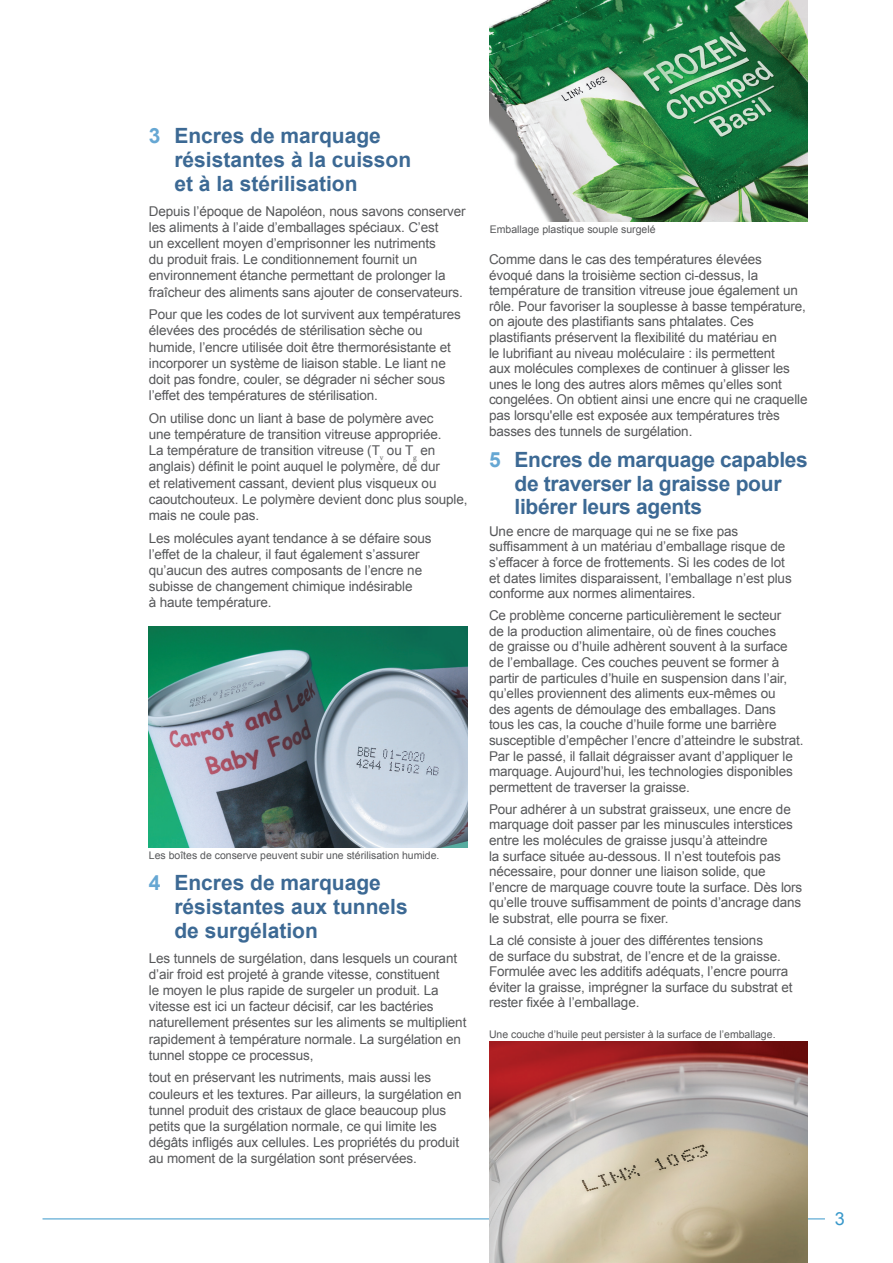
<style>
.page{position:relative;width:893px;height:1263px;background:#fff}
.page>*{position:absolute;margin:0;border:0;box-sizing:border-box;transform-origin:0 0}
.t1{font:700 21px/24px "Arial";color:#3c6994}
.t2{font:18px "Arial";color:#3998ca}
.t3{font:13.5px/15.6px "Arial";letter-spacing:-.01em;color:#57585a}
.t4{font:10.5px "Arial";color:#57585a}
.s1{color:#66a7d3}
</style>
<div class="page">
<hr style="left:43px;top:1218px;width:782px;height:1px;background:#3998ca">
<img style="left:489px;top:1042px;width:319px;height:221px">
<img style="left:149px;top:626px;width:319px;height:221px">
<img style="left:489px;top:0;width:319px;height:221px">
<p class="t1" style="left:174px;top:124px;width:238px;text-indent:-26px"><span class="s1">3</span> Encres de marquage résistantes à la cuisson et à la stérilisation</p>
<p class="t3" style="left:149px;top:203px;width:318px;line-height:16.2px">Depuis l’époque de Napoléon, nous savons conserver les aliments à l’aide d’emballages spéciaux. C’est<br>un excellent moyen d’emprisonner les nutriments<br>du produit frais. Le conditionnement fournit un environnement étanche permettant de prolonger la fraîcheur des aliments sans ajouter de conservateurs.</p>
<p class="t3" style="left:149px;top:306px;width:314px;line-height:16.2px">Pour que les codes de lot survivent aux températures élevées des procédés de stérilisation sèche ou humide, l’encre utilisée doit être thermorésistante et incorporer un système de liaison stable. Le liant ne doit pas fondre, couler, se dégrader ni sécher sous l’effet des températures de stérilisation.</p>
<p class="t3" style="left:149px;top:410px;width:320px;line-height:16.2px">On utilise donc un liant à base de polymère avec<br>une température de transition vitreuse appropriée.<br>La température de transition vitreuse (T<sub>v</sub> ou T<sub>g</sub> en anglais) définit le point auquel le polymère, de dur<br>et relativement cassant, devient plus visqueux ou caoutchouteux. Le polymère devient donc plus souple, mais ne coule pas.</p>
<p class="t3" style="left:149px;top:530px;width:284px;line-height:16.2px">Les molécules ayant tendance à se défaire sous l’effet de la chaleur, il faut également s’assurer qu’aucun des autres composants de l’encre ne subisse de changement chimique indésirable<br>à haute température.</p>
<p class="t4" style="left:149px;top:849px;width:292px">Les boîtes de conserve peuvent subir une stérilisation humide.</p>
<p class="t1" style="left:174px;top:871px;width:235px;text-indent:-26px"><span class="s1">4</span> Encres de marquage résistantes aux tunnels de surgélation</p>
<p class="t3" style="left:149px;top:950px;width:319px;line-height:16.2px">Les tunnels de surgélation, dans lesquels un courant d’air froid est projeté à grande vitesse, constituent<br>le moyen le plus rapide de surgeler un produit. La vitesse est ici un facteur décisif, car les bactéries naturellement présentes sur les aliments se multiplient rapidement à température normale. La surgélation en tunnel stoppe ce processus,</p>
<p class="t3" style="left:149px;top:1070px;width:314px;line-height:16.2px">tout en préservant les nutriments, mais aussi les couleurs et les textures. Par ailleurs, la surgélation en tunnel produit des cristaux de glace beaucoup plus petits que la surgélation normale, ce qui limite les dégâts infligés aux cellules. Les propriétés du produit au moment de la surgélation sont préservées.</p>
<p class="t4" style="left:490px;top:222px;width:167px">Emballage plastique souple surgelé</p>
<p class="t3" style="left:489px;top:251px;width:320px">Comme dans le cas des températures élevées évoqué dans la troisième section ci-dessus, la température de transition vitreuse joue également un rôle. Pour favoriser la souplesse à basse température, on ajoute des plastifiants sans phtalates. Ces plastifiants préservent la flexibilité du matériau en<br>le lubrifiant au niveau moléculaire : ils permettent<br>aux molécules complexes de continuer à glisser les unes le long des autres alors mêmes qu’elles sont congelées. On obtient ainsi une encre qui ne craquelle pas lorsqu'elle est exposée aux températures très basses des tunnels de surgélation.</p>
<p class="t1" style="left:514px;top:449px;width:295px;line-height:23.2px;text-indent:-26px"><span class="s1">5</span> Encres de marquage capables de traverser la graisse pour libérer leurs agents</p>
<p class="t3" style="left:489px;top:523px;width:304px">Une encre de marquage qui ne se fixe pas suffisamment à un matériau d’emballage risque de s’effacer à force de frottements. Si les codes de lot et dates limites disparaissent, l’emballage n’est plus conforme aux normes alimentaires.</p>
<p class="t3" style="left:489px;top:608px;width:316px">Ce problème concerne particulièrement le secteur<br>de la production alimentaire, où de fines couches<br>de graisse ou d’huile adhèrent souvent à la surface de l’emballage. Ces couches peuvent se former à partir de particules d’huile en suspension dans l’air, qu’elles proviennent des aliments eux-mêmes ou<br>des agents de démoulage des emballages. Dans tous les cas, la couche d’huile forme une barrière susceptible d’empêcher l’encre d’atteindre le substrat.<br>Par le passé, il fallait dégraisser avant d’appliquer le marquage. Aujourd’hui, les technologies disponibles permettent de traverser la graisse.</p>
<p class="t3" style="left:489px;top:801px;width:315px">Pour adhérer à un substrat graisseux, une encre de marquage doit passer par les minuscules interstices entre les molécules de graisse jusqu’à atteindre<br>la surface située au-dessous. Il n’est toutefois pas nécessaire, pour donner une liaison solide, que l’encre de marquage couvre toute la surface. Dès lors qu’elle trouve suffisamment de points d’ancrage dans le substrat, elle pourra se fixer.</p>
<p class="t3" style="left:489px;top:932px;width:305px">La clé consiste à jouer des différentes tensions<br>de surface du substrat, de l’encre et de la graisse.<br>Formulée avec les additifs adéquats, l’encre pourra éviter la graisse, imprégner la surface du substrat et rester fixée à l’emballage.</p>
<p class="t4" style="left:489px;top:1027px;width:288px">Une couche d’huile peut persister à la surface de l’emballage.</p>
<p class="t2" style="left:835px;top:1207px;width:12px">3</p>
</div>
